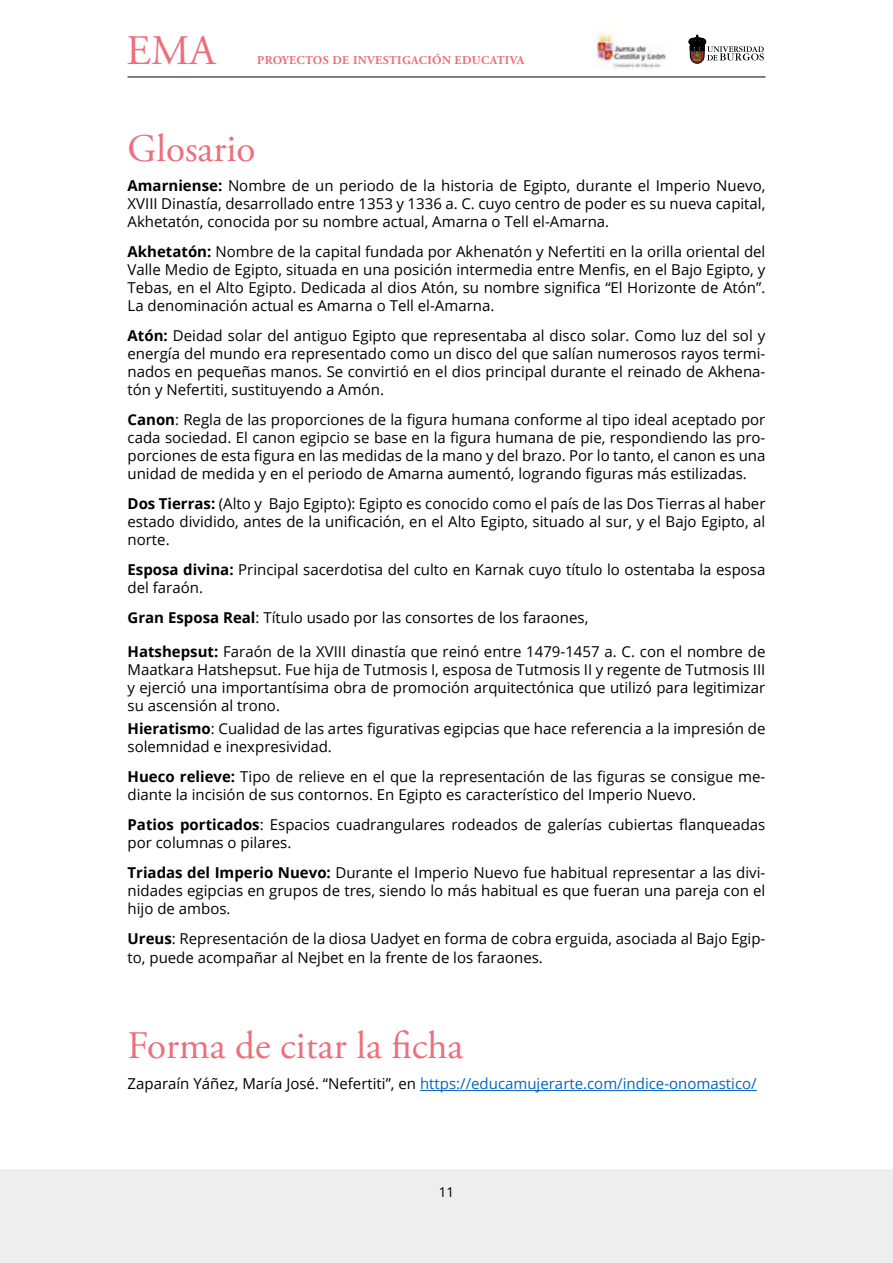
<style>
.page{position:relative;width:893px;height:1263px;background:#fff}
.page>*{position:absolute;margin:0;border:0;box-sizing:border-box;transform-origin:0 0}
.t1{font:42px "Adobe Garamond Pro";color:#ed6f7b}
.t2{font:39px "Adobe Garamond Pro";color:#ed6f7b}
.t3{font:15px/18px "Open Sans";color:#000;text-align:justify}
.t4{font:15px "Open Sans";color:#0563c1}
.t5{font:13.5px "Open Sans";color:#000}
.t6{font:700 12px "Adobe Garamond Pro";letter-spacing:.03em;color:#ed6f7b}
.s1{font-weight:700}
.s2{color:#000}
</style>
<div class="page">
<div style="left:0;top:1169px;width:893px;height:94px;background:#efeeee"></div>
<svg style="left:689px;top:35px;width:75px;height:28px"></svg>
<img style="left:593px;top:33px;width:73px;height:36px">
<hr style="left:128px;top:77px;width:637px;height:1px;background:#000">
<hr style="left:420px;top:1090px;width:337px;height:1px;background:#0563c1">
<h1 class="t1" style="left:126px;top:26px;width:90px">EMA</h1>
<p class="t6" style="left:257px;top:53px;width:269px">PROYECTOS DE INVESTIGACIÓN EDUCATIVA</p>
<h2 class="t2" style="left:128px;top:125px;width:129px">Glosario</h2>
<p class="t3" style="left:128px;top:176px;width:639px"><span class="s1">Amarniense:</span> Nombre de un periodo de la historia de Egipto, durante el Imperio Nuevo, XVIII Dinastía, desarrollado entre 1353 y 1336 a. C. cuyo centro de poder es su nueva capital, Akhetatón, conocida por su nombre actual, Amarna o Tell el-Amarna.</p>
<p class="t3" style="left:128px;top:242px;width:639px"><span class="s1">Akhetatón:</span> Nombre de la capital fundada por Akhenatón y Nefertiti en la orilla oriental del Valle Medio de Egipto, situada en una posición intermedia entre Menfis, en el Bajo Egipto, y Tebas, en el Alto Egipto. Dedicada al dios Atón, su nombre significa “El Horizonte de Atón”.<br>La denominación actual es Amarna o Tell el-Amarna.</p>
<p class="t3" style="left:128px;top:326px;width:639px"><span class="s1">Atón:</span> Deidad solar del antiguo Egipto que representaba al disco solar. Como luz del sol y energía del mundo era representado como un disco del que salían numerosos rayos termi&shy;nados en pequeñas manos. Se convirtió en el dios principal durante el reinado de Akhena&shy;tón y Nefertiti, sustituyendo a Amón.</p>
<p class="t3" style="left:128px;top:410px;width:639px"><span class="s1">Canon</span>: Regla de las proporciones de la figura humana conforme al tipo ideal aceptado por cada sociedad. El canon egipcio se base en la figura humana de pie, respondiendo las pro&shy;porciones de esta figura en las medidas de la mano y del brazo. Por lo tanto, el canon es una unidad de medida y en el periodo de Amarna aumentó, logrando figuras más estilizadas.</p>
<p class="t3" style="left:128px;top:494px;width:639px"><span class="s1">Dos Tierras:</span> (Alto y Bajo Egipto): Egipto es conocido como el país de las Dos Tierras al haber estado dividido, antes de la unificación, en el Alto Egipto, situado al sur, y el Bajo Egipto, al norte.</p>
<p class="t3" style="left:128px;top:560px;width:639px"><span class="s1">Esposa divina:</span> Principal sacerdotisa del culto en Karnak cuyo título lo ostentaba la esposa del faraón.</p>
<p class="t3" style="left:128px;top:608px;width:462px"><span class="s1">Gran Esposa Real</span>: Título usado por las consortes de los faraones,</p>
<p class="t3" style="left:128px;top:642px;width:639px"><span class="s1">Hatshepsut:</span> Faraón de la XVIII dinastía que reinó entre 1479-1457 a. C. con el nombre de Maatkara Hatshepsut. Fue hija de Tutmosis I, esposa de Tutmosis II y regente de Tutmosis III y ejerció una importantísima obra de promoción arquitectónica que utilizó para legitimizar su ascensión al trono.</p>
<p class="t3" style="left:128px;top:719px;width:639px"><span class="s1">Hieratismo</span>: Cualidad de las artes figurativas egipcias que hace referencia a la impresión de solemnidad e inexpresividad.</p>
<p class="t3" style="left:128px;top:767px;width:639px"><span class="s1">Hueco relieve:</span> Tipo de relieve en el que la representación de las figuras se consigue me&shy;diante la incisión de sus contornos. En Egipto es característico del Imperio Nuevo.</p>
<p class="t3" style="left:128px;top:815px;width:639px"><span class="s1">Patios porticados</span>: Espacios cuadrangulares rodeados de galerías cubiertas flanqueadas por columnas o pilares.</p>
<p class="t3" style="left:128px;top:863px;width:639px"><span class="s1">Triadas del Imperio Nuevo:</span> Durante el Imperio Nuevo fue habitual representar a las divi&shy;nidades egipcias en grupos de tres, siendo lo más habitual es que fueran una pareja con el hijo de ambos.</p>
<p class="t3" style="left:128px;top:928px;width:639px;line-height:19.5px"><span class="s1">Ureus</span>: Representación de la diosa Uadyet en forma de cobra erguida, asociada al Bajo Egip&shy;to, puede acompañar al Nejbet en la frente de los faraones.</p>
<h2 class="t2" style="left:128px;top:1022px;width:337px">Forma de citar la ficha</h2>
<p class="t4" style="left:128px;top:1074px;width:631px"><span class="s2">Zaparaín Yáñez, María José. “Nefertiti”, en</span> https://educamujerarte.com/indice-onomastico/</p>
<p class="t5" style="left:439px;top:1182px;width:17px">11</p>
</div>
